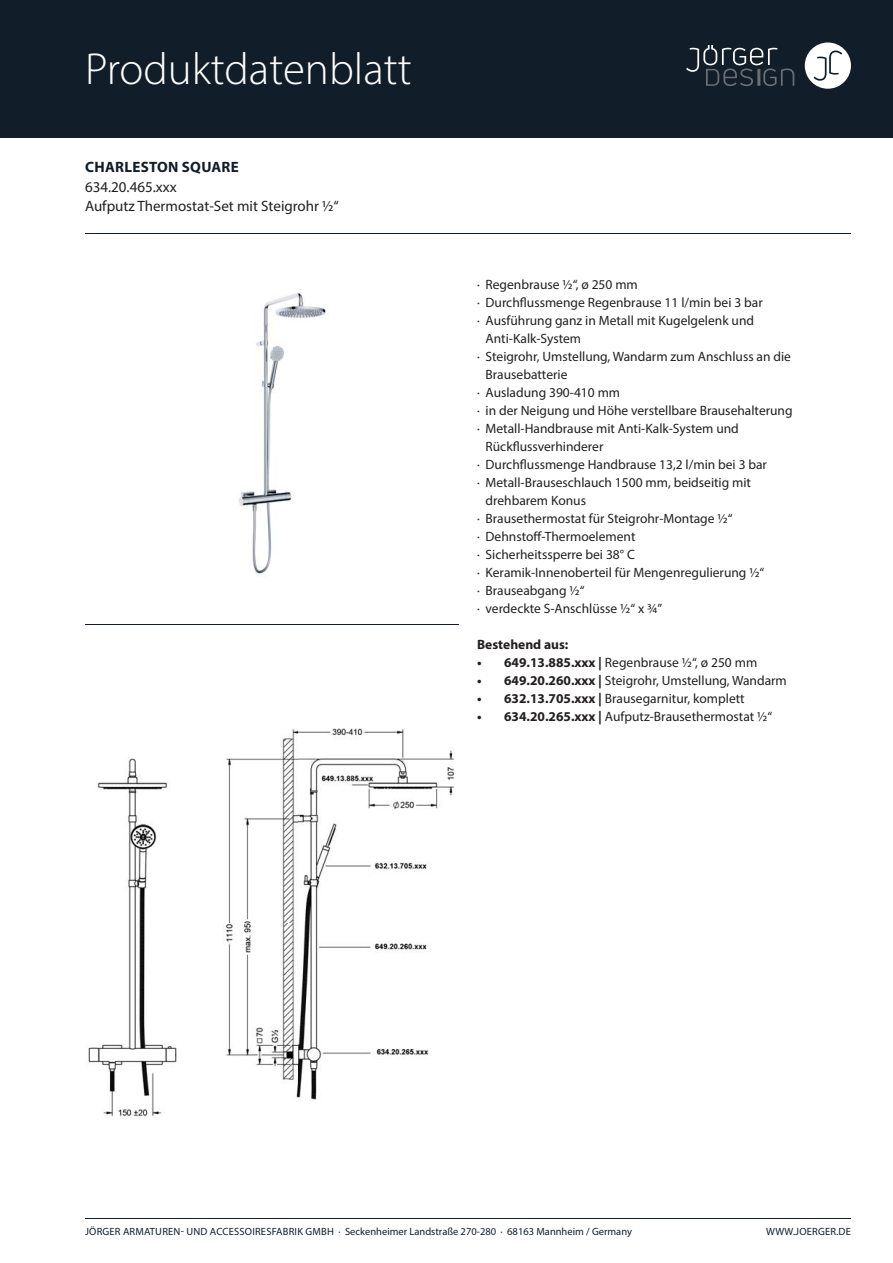
<style>
.page{position:relative;width:893px;height:1263px;background:#fff}
.page>*{position:absolute;margin:0;border:0;box-sizing:border-box;transform-origin:0 0}
.t1{font:300 45px "Myriad Pro";color:#fff}
.t2{font:15px "Myriad Pro";color:#231f20}
.t3{font:700 15px "Myriad Pro";letter-spacing:.02em;color:#111e29}
.t4{font:13.5px "Myriad Pro";color:#231f20}
.t5{font:700 13.5px "Myriad Pro";color:#231f20}
.t6{font:10.5px "Myriad Pro";letter-spacing:.005em;color:#111e29}
.s1{font-weight:700}
</style>
<div class="page">
<div style="left:0;top:0;width:893px;height:138px;background:#111e29"></div>
<div style="left:805px;top:43px;width:46px;height:46px;background:#fff;border-radius:50%"></div>
<svg style="left:814px;top:51px;width:28px;height:30px"></svg>
<svg style="left:686px;top:45px;width:108px;height:41px"></svg>
<hr style="left:85px;top:1218px;width:766px;height:1px;background:#111e29">
<hr style="left:85px;top:233px;width:766px;height:1px;background:#111e29">
<hr style="left:85px;top:624px;width:373px;height:1px;background:#111e29">
<img style="left:239px;top:293px;width:87px;height:284px">
<img style="left:88px;top:728px;width:367px;height:389px">
<h1 class="t1" style="left:85px;top:52px;width:328px">Produktdatenblatt</h1>
<p class="t3" style="left:85px;top:161px;width:155px">CHARLESTON SQUARE</p>
<p class="t2" style="left:85px;top:200px;width:255px">Aufputz Thermostat-Set mit Steigrohr ½“</p>
<p class="t2" style="left:85px;top:181px;width:93px">634.20.465.xxx</p>
<p class="t4" style="left:477px;top:279px;width:162px">· Regenbrause ½“, ø 250 mm</p>
<p class="t4" style="left:477px;top:297px;width:287px">· Durchflussmenge Regenbrause 11 l/min bei 3 bar</p>
<p class="t4" style="left:477px;top:315px;width:279px">· Ausführung ganz in Metall mit Kugelgelenk und</p>
<p class="t4" style="left:485px;top:333px;width:97px">Anti-Kalk-System</p>
<p class="t4" style="left:477px;top:351px;width:315px">· Steigrohr, Umstellung, Wandarm zum Anschluss an die</p>
<p class="t4" style="left:485px;top:369px;width:83px">Brausebatterie</p>
<p class="t4" style="left:477px;top:387px;width:145px">· Ausladung 390-410 mm</p>
<p class="t4" style="left:477px;top:405px;width:317px">· in der Neigung und Höhe verstellbare Brausehalterung</p>
<p class="t4" style="left:477px;top:423px;width:263px">· Metall-Handbrause mit Anti-Kalk-System und</p>
<p class="t4" style="left:485px;top:441px;width:119px">Rückflussverhinderer</p>
<p class="t4" style="left:477px;top:459px;width:291px">· Durchflussmenge Handbrause 13,2 l/min bei 3 bar</p>
<p class="t4" style="left:477px;top:477px;width:275px">· Metall-Brauseschlauch 1500 mm, beidseitig mit</p>
<p class="t4" style="left:485px;top:495px;width:102px">drehbarem Konus</p>
<p class="t4" style="left:477px;top:513px;width:257px">· Brausethermostat für Steigrohr-Montage ½“</p>
<p class="t4" style="left:477px;top:531px;width:160px">· Dehnstoff-Thermoelement</p>
<p class="t4" style="left:477px;top:549px;width:159px">· Sicherheitssperre bei 38° C</p>
<p class="t4" style="left:477px;top:567px;width:289px">· Keramik-Innenoberteil für Mengenregulierung ½“</p>
<p class="t4" style="left:477px;top:585px;width:109px">· Brauseabgang ½“</p>
<p class="t4" style="left:477px;top:603px;width:187px">· verdeckte S-Anschlüsse ½“ x ¾”</p>
<p class="t5" style="left:477px;top:639px;width:93px">Bestehend aus:</p>
<p class="t4" style="left:477px;top:657px;width:282px"><span class="s1">• 649.13.885.xxx |</span> Regenbrause ½“, ø 250 mm</p>
<p class="t4" style="left:477px;top:675px;width:311px"><span class="s1">• 649.20.260.xxx |</span> Steigrohr, Umstellung, Wandarm</p>
<p class="t4" style="left:477px;top:693px;width:269px"><span class="s1">• 632.13.705.xxx |</span> Brausegarnitur, komplett</p>
<p class="t4" style="left:477px;top:711px;width:297px"><span class="s1">• 634.20.265.xxx |</span> Aufputz-Brausethermostat ½“</p>
<p class="t6" style="left:85px;top:1228px;width:548px">JÖRGER ARMATUREN- UND ACCESSOIRESFABRIK GMBH · Seckenheimer Landstraße 270-280 · 68163 Mannheim / Germany</p>
<p class="t6" style="left:766px;top:1228px;width:86px">WWW.JOERGER.DE</p>
</div>
